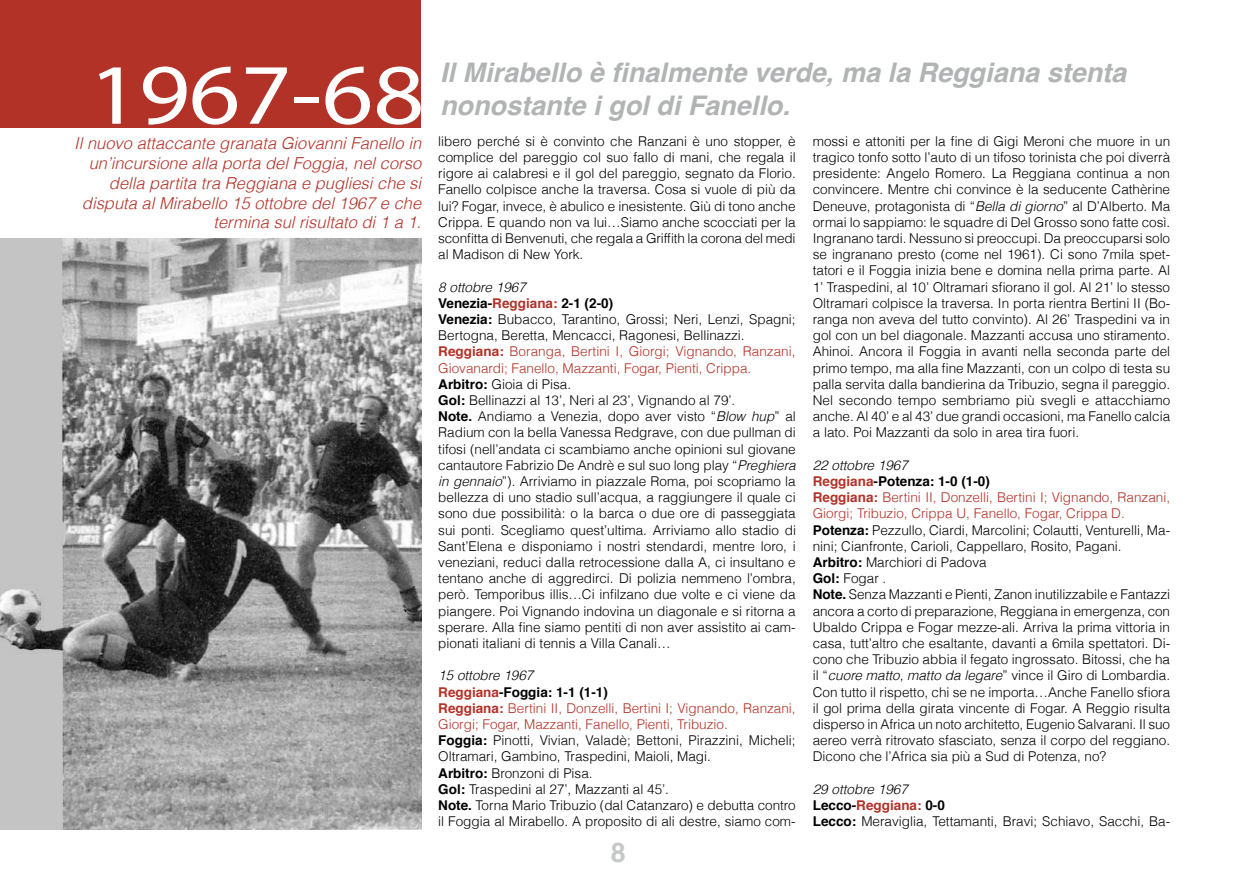
<style>
.page{position:relative;width:1234px;height:893px;background:#fff}
.page>*{position:absolute;margin:0;border:0;box-sizing:border-box;transform-origin:0 0}
.t1{font:86.55px "Myriad Pro";letter-spacing:-.005em;color:#fff;scale:1.15 1}
.t2{font:italic 700 27px/32.4px "Helvetica";color:#b1b3b4}
.t3{font:700 27px "Helvetica";color:#c6c7c8}
.t4{font:italic 300 16.5px/19.8px "Helvetica";color:#b23227;text-align:right}
.t5{font:300 13.5px/16.2px "Helvetica";color:#000}
.s1{font-style:italic}
.s2{font-weight:700}
.s3{font-weight:700;color:#b23227}
.s4{color:#b23227}
</style>
<div class="page">
<div style="left:0;top:0;width:421px;height:128px;background:#b23227"></div>
<img style="left:0;top:239px;width:421px;height:590px">
<h1 class="t1" style="left:89px;top:41px;width:293px">1967-68</h1>
<p class="t4" style="left:74px;top:133px;width:348px">Il nuovo attaccante granata Giovanni Fanello in un’incursione alla porta del Foggia, nel corso della partita tra Reggiana e pugliesi che si disputa al Mirabello 15 ottobre del 1967 e che termina sul risultato di 1 a 1.</p>
<h2 class="t2" style="left:440px;top:57px;width:687px">Il Mirabello è finalmente verde, ma la Reggiana stenta nonostante i gol di Fanello.</h2>
<p class="t5" style="left:438px;top:132px;width:359px;text-align:justify">libero perché si è convinto che Ranzani è uno stopper, è complice del pareggio col suo fallo di mani, che regala il rigore ai calabresi e il gol del pareggio, segnato da Florio.<br>Fanello colpisce anche la traversa. Cosa si vuole di più da lui? Fogar, invece, è abulico e inesistente. Giù di tono anche Crippa. E quando non va lui…Siamo anche scocciati per la sconfitta di Benvenuti, che regala a Griffith la corona del medi al Madison di New York.</p>
<p class="t5" style="left:438px;top:278px;width:359px"><span class="s1">8 ottobre 1967<br></span><span class="s2">Venezia-</span><span class="s3">Reggiana:</span> <span class="s2">2-1 (2-0)<br>Venezia:</span> Bubacco, Tarantino, Grossi; Neri, Lenzi, Spagni; Bertogna, Beretta, Mencacci, Ragonesi, Bellinazzi.<br><span class="s3">Reggiana:</span> <span class="s4">Boranga, Bertini I, Giorgi; Vignando, Ranzani, Giovanardi; Fanello, Mazzanti, Fogar, Pienti, Crippa.<br></span><span class="s2">Arbitro:</span> Gioia di Pisa.<br><span class="s2">Gol:</span> Bellinazzi al 13’, Neri al 23’, Vignando al 79’.<br><span class="s2">Note.</span> Andiamo a Venezia, dopo aver visto “<span class="s1">Blow hup</span>” al Radium con la bella Vanessa Redgrave, con due pullman di tifosi (nell’andata ci scambiamo anche opinioni sul giovane cantautore Fabrizio De Andrè e sul suo long play “<span class="s1">Preghiera in gennaio</span>”). Arriviamo in piazzale Roma, poi scopriamo la bellezza di uno stadio sull’acqua, a raggiungere il quale ci sono due possibilità: o la barca o due ore di passeggiata sui ponti. Scegliamo quest’ultima. Arriviamo allo stadio di Sant’Elena e disponiamo i nostri stendardi, mentre loro, i veneziani, reduci dalla retrocessione dalla A, ci insultano e tentano anche di aggredirci. Di polizia nemmeno l’ombra, però. Temporibus illis…Ci infilzano due volte e ci viene da piangere. Poi Vignando indovina un diagonale e si ritorna a sperare. Alla fine siamo pentiti di non aver assistito ai cam&shy;pionati italiani di tennis a Villa Canali…</p>
<p class="t5" style="left:438px;top:667px;width:359px"><span class="s1">15 ottobre 1967<br></span><span class="s3">Reggiana</span><span class="s2">-Foggia: 1-1 (1-1)<br></span><span class="s3">Reggiana:</span> <span class="s4">Bertini II, Donzelli, Bertini I; Vignando, Ranzani, Giorgi; Fogar, Mazzanti, Fanello, Pienti, Tribuzio.<br></span><span class="s2">Foggia:</span> Pinotti, Vivian, Valadè; Bettoni, Pirazzini, Micheli; Oltramari, Gambino, Traspedini, Maioli, Magi.<br><span class="s2">Arbitro:</span> Bronzoni di Pisa.<br><span class="s2">Gol:</span> Traspedini al 27’, Mazzanti al 45’.<br><span class="s2">Note.</span> Torna Mario Tribuzio (dal Catanzaro) e debutta contro il Foggia al Mirabello. A proposito di ali destre, siamo com-</p>
<h2 class="t3" style="left:610px;top:831px;width:17px">8</h2>
<p class="t5" style="left:812px;top:132px;width:359px;text-align:justify">mossi e attoniti per la fine di Gigi Meroni che muore in un tragico tonfo sotto l’auto di un tifoso torinista che poi diverrà presidente: Angelo Romero. La Reggiana continua a non convincere. Mentre chi convince è la seducente Cathèrine Deneuve, protagonista di “<span class="s1">Bella di giorno</span>” al D’Alberto. Ma ormai lo sappiamo: le squadre di Del Grosso sono fatte così.<br>Ingranano tardi. Nessuno si preoccupi. Da preoccuparsi solo se ingranano presto (come nel 1961). Ci sono 7mila spet&shy;tatori e il Foggia inizia bene e domina nella prima parte. Al 1’ Traspedini, al 10’ Oltramari sfiorano il gol. Al 21’ lo stesso Oltramari colpisce la traversa. In porta rientra Bertini II (Bo&shy;ranga non aveva del tutto convinto). Al 26’ Traspedini va in gol con un bel diagonale. Mazzanti accusa uno stiramento.<br>Ahinoi. Ancora il Foggia in avanti nella seconda parte del primo tempo, ma alla fine Mazzanti, con un colpo di testa su palla servita dalla bandierina da Tribuzio, segna il pareggio.<br>Nel secondo tempo sembriamo più svegli e attacchiamo anche. Al 40’ e al 43’ due grandi occasioni, ma Fanello calcia a lato. Poi Mazzanti da solo in area tira fuori.</p>
<p class="t5" style="left:812px;top:456px;width:359px"><span class="s1">22 ottobre 1967<br></span><span class="s3">Reggiana</span><span class="s2">-Potenza: 1-0 (1-0)<br></span><span class="s3">Reggiana:</span> <span class="s4">Bertini II, Donzelli, Bertini I; Vignando, Ranzani, Giorgi; Tribuzio, Crippa U, Fanello, Fogar, Crippa D.<br></span><span class="s2">Potenza:</span> Pezzullo, Ciardi, Marcolini; Colautti, Venturelli, Ma&shy;nini; Cianfronte, Carioli, Cappellaro, Rosito, Pagani.<br><span class="s2">Arbitro:</span> Marchiori di Padova<br><span class="s2">Gol:</span> Fogar .<br><span class="s2">Note.</span> Senza Mazzanti e Pienti, Zanon inutilizzabile e Fantazzi ancora a corto di preparazione, Reggiana in emergenza, con Ubaldo Crippa e Fogar mezze-ali. Arriva la prima vittoria in casa, tutt’altro che esaltante, davanti a 6mila spettatori. Di&shy;cono che Tribuzio abbia il fegato ingrossato. Bitossi, che ha il “<span class="s1">cuore matto, matto da legare</span>” vince il Giro di Lombardia.<br>Con tutto il rispetto, chi se ne importa…Anche Fanello sfiora il gol prima della girata vincente di Fogar. A Reggio risulta disperso in Africa un noto architetto, Eugenio Salvarani. Il suo aereo verrà ritrovato sfasciato, senza il corpo del reggiano.<br>Dicono che l’Africa sia più a Sud di Potenza, no?</p>
<p class="t5" style="left:812px;top:780px;width:359px"><span class="s1">29 ottobre 1967<br></span><span class="s2">Lecco-</span><span class="s3">Reggiana:</span> <span class="s2">0-0<br>Lecco:</span> Meraviglia, Tettamanti, Bravi; Schiavo, Sacchi, Ba-</p>
</div>
